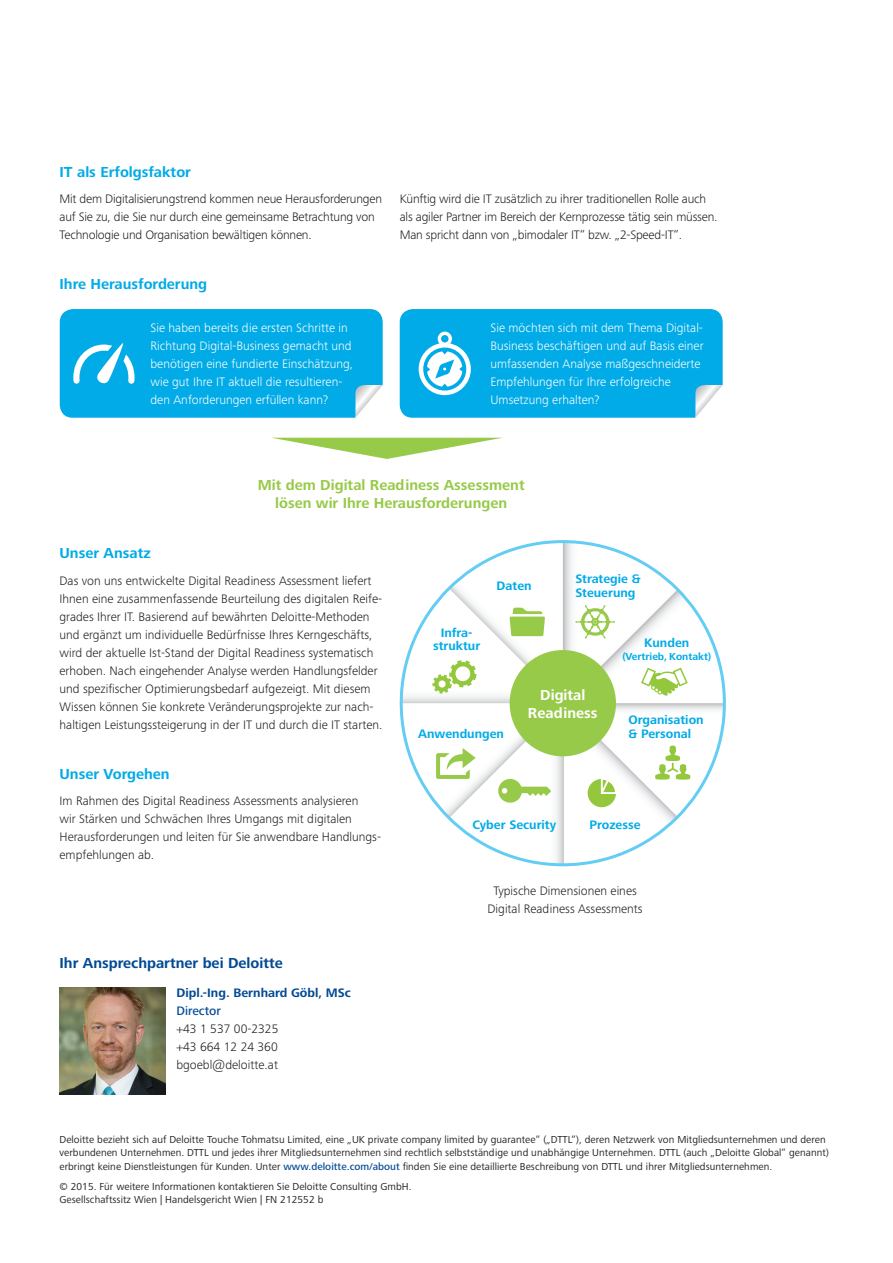
<style>
.page{position:relative;width:893px;height:1263px;background:#fff}
.page>*{position:absolute;margin:0;border:0;box-sizing:border-box;transform-origin:0 0}
.t1{font:700 15px "Frutiger Next Pro";color:#00abe7}
.t2{font:700 15px/18px "Frutiger Next Pro";color:#97ca49;text-align:center}
.t3{font:700 15px "Frutiger Next Pro";color:#014a94}
.t4{font:700 15px/18px "Frutiger Next Pro";color:#fff;text-align:center}
.t5{font:300 12.75px/18px "Frutiger Next Pro";color:#231f20}
.t6{font:300 12.75px/18px "Frutiger Next Pro";color:#fff}
.t7{font:700 12.75px/13.5px "Frutiger Next Pro";color:#00abe7}
.t8{font:700 12.75px "Frutiger Next Pro";color:#014a94}
.t9{font:500 12.75px "Frutiger Next Pro";color:#014a94}
.t10{font:10.5px/13.5px "Frutiger Next Pro";letter-spacing:.005em;color:#231f20}
.t11{font:700 10.5px "Frutiger Next Pro";color:#00abe7}
.s1{font-weight:500;color:#014a94}
</style>
<div class="page">
<img style="left:60px;top:988px;width:106px;height:106px">
<svg style="left:60px;top:309px;width:323px;height:109px;background:#0dafe7"></svg>
<svg style="left:400px;top:309px;width:323px;height:109px;background:#13b1e8"></svg>
<svg style="left:273px;top:438px;width:228px;height:21px"></svg>
<svg style="left:399px;top:540px;width:327px;height:327px"></svg>
<div style="left:510px;top:650px;width:106px;height:106px;background:#97ca49;border-radius:50%"></div>
<svg style="left:432px;top:714px;width:132px;height:151px"></svg>
<svg style="left:571px;top:738px;width:119px;height:98px"></svg>
<svg style="left:563px;top:542px;width:134px;height:154px"></svg>
<svg style="left:401px;top:573px;width:148px;height:130px"></svg>
<p class="t1" style="left:60px;top:163px;width:133px">IT als Erfolgsfaktor</p>
<p class="t5" style="left:60px;top:190px;width:324px">Mit dem Digitalisierungstrend kommen neue Herausforderungen auf Sie zu, die Sie nur durch eine gemeinsame Betrachtung von<br>Technologie und Organisation bewältigen können.</p>
<p class="t1" style="left:60px;top:275px;width:149px">Ihre Herausforderung</p>
<p class="t5" style="left:400px;top:190px;width:319px">Künftig wird die IT zusätzlich zu ihrer traditionellen Rolle auch als agiler Partner im Bereich der Kernprozesse tätig sein müssen.<br>Man spricht dann von „bimodaler IT“ bzw. „2-Speed-IT“.</p>
<p class="t6" style="left:151px;top:319px;width:204px">Sie haben bereits die ersten Schritte in Richtung Digital-Business gemacht und benötigen eine fundierte Einschätzung, wie gut Ihre IT aktuell die resultieren&shy;den Anforderungen erfüllen kann?</p>
<p class="t6" style="left:490px;top:319px;width:215px">Sie möchten sich mit dem Thema Digital-Business beschäftigen und auf Basis einer umfassenden Analyse maßgeschneiderte Empfehlungen für Ihre erfolgreiche Umsetzung erhalten?</p>
<p class="t2" style="left:258px;top:476px;width:268px">Mit dem Digital Readiness Assessment lösen wir Ihre Herausforderungen</p>
<p class="t1" style="left:60px;top:545px;width:93px">Unser Ansatz</p>
<p class="t5" style="left:60px;top:571px;width:325px">Das von uns entwickelte Digital Readiness Assessment liefert Ihnen eine zusammenfassende Beurteilung des digitalen Reife&shy;grades Ihrer IT. Basierend auf bewährten Deloitte-Methoden und ergänzt um individuelle Bedürfnisse Ihres Kerngeschäfts, wird der aktuelle Ist-Stand der Digital Readiness systematisch erhoben. Nach eingehender Analyse werden Handlungsfelder und spezifischer Optimierungsbedarf aufgezeigt. Mit diesem Wissen können Sie konkrete Veränderungsprojekte zur nach&shy;haltigen Leistungssteigerung in der IT und durch die IT starten.</p>
<p class="t1" style="left:60px;top:765px;width:112px">Unser Vorgehen</p>
<p class="t5" style="left:60px;top:792px;width:323px">Im Rahmen des Digital Readiness Assessments analysieren<br>wir Stärken und Schwächen Ihres Umgangs mit digitalen Herausforderungen und leiten für Sie anwendbare Handlungs&shy;empfehlungen ab.</p>
<p class="t3" style="left:60px;top:954px;width:225px">Ihr Ansprechpartner bei Deloitte</p>
<p class="t8" style="left:176px;top:985px;width:176px">Dipl.-Ing. Bernhard Göbl, MSc</p>
<p class="t9" style="left:176px;top:1003px;width:46px">Director</p>
<p class="t5" style="left:176px;top:1020px;width:104px;text-align:justify">+43 1 537 00-2325 +43 664 12 24 360 bgoebl@deloitte.at</p>
<p class="t7" style="left:497px;top:579px;width:37px">Daten</p>
<p class="t7" style="left:575px;top:572px;width:67px">Strategie &amp;<br>Steuerung</p>
<p class="t7" style="left:433px;top:625px;width:49px;text-align:center">Infra&shy;struktur</p>
<p class="t7" style="left:644px;top:636px;width:47px">Kunden</p>
<p class="t11" style="left:622px;top:651px;width:90px">(Vertrieb, Kontakt)</p>
<p class="t7" style="left:418px;top:727px;width:87px">Anwendungen</p>
<p class="t4" style="left:528px;top:686px;width:71px">Digital<br>Readiness</p>
<p class="t7" style="left:628px;top:713px;width:77px">Organisation &amp; Personal</p>
<p class="t7" style="left:472px;top:818px;width:85px">Cyber Security</p>
<p class="t7" style="left:589px;top:818px;width:53px">Prozesse</p>
<p class="t5" style="left:487px;top:882px;width:157px;text-align:center">Typische Dimensionen eines<br>Digital Readiness Assessments</p>
<p class="t10" style="left:60px;top:1133px;width:771px">Deloitte bezieht sich auf Deloitte Touche Tohmatsu Limited, eine „UK private company limited by guarantee“ („DTTL“), deren Netzwerk von Mitgliedsunternehmen und deren verbundenen Unternehmen. DTTL und jedes ihrer Mitgliedsunternehmen sind rechtlich selbstständige und unabhängige Unternehmen. DTTL (auch „Deloitte Global“ genannt) erbringt keine Dienstleistungen für Kunden. Unter <span class="s1">www.deloitte.com/about</span> finden Sie eine detaillierte Beschreibung von DTTL und ihrer Mitgliedsunternehmen.</p>
<p class="t10" style="left:60px;top:1179px;width:354px">© 2015. Für weitere Informationen kontaktieren Sie Deloitte Consulting GmbH.<br>Gesellschaftssitz Wien | Handelsgericht Wien | FN 212552 b</p>
</div>
